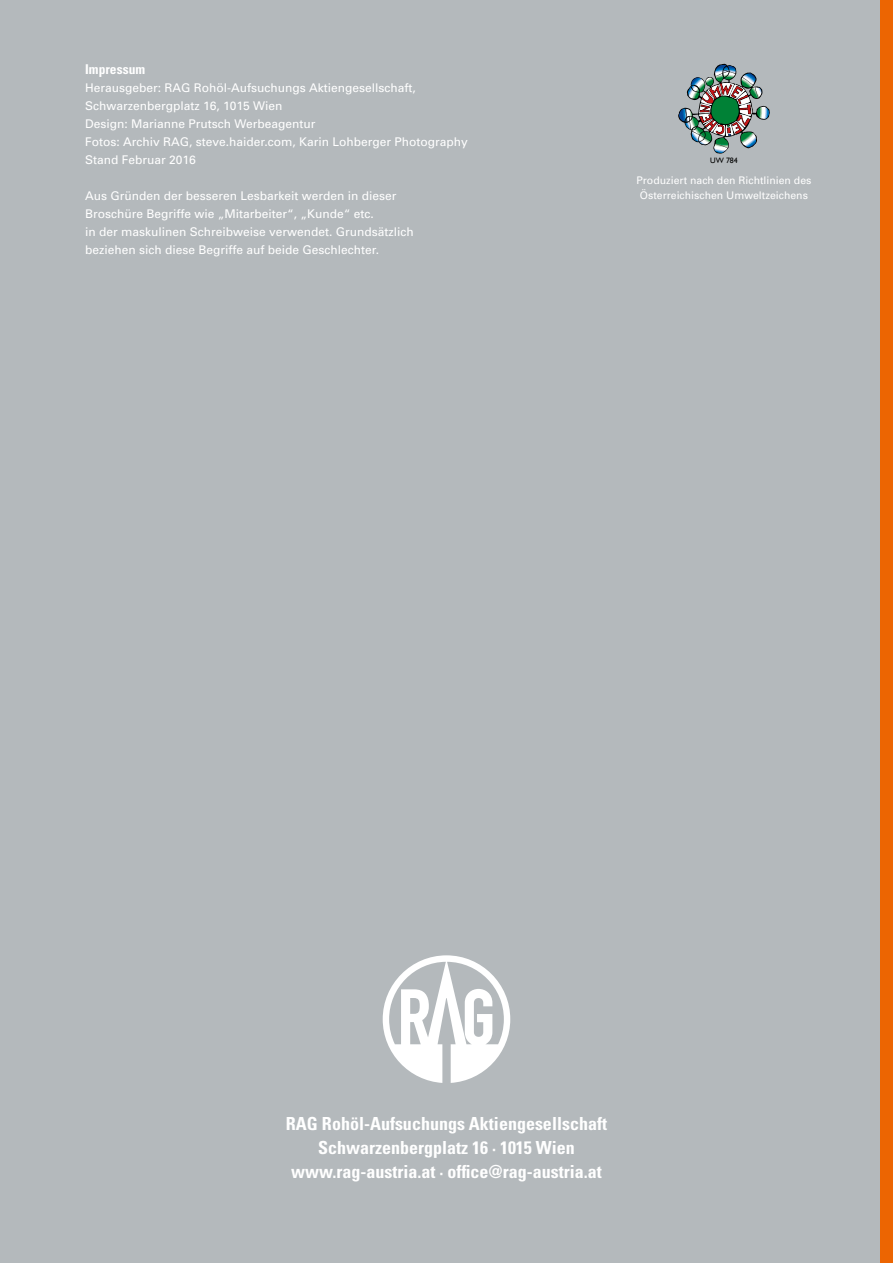
<style>
.page{position:relative;width:893px;height:1263px;background:#b4b9bc}
.page>*{position:absolute;margin:0;border:0;box-sizing:border-box;transform-origin:0 0}
.t1{font:700 condensed 18px/24px "Univers";color:#fff;text-align:center}
.t2{font:700 condensed 13.5px "Univers";color:#fff}
.t3{font:12px/18px "Univers";color:#fff}
.t4{font:10.5px/15px "Univers";color:#fff;text-align:center}
.t5{font:7.8px "Gill Sans";color:#000}
</style>
<div class="page">
<div style="left:880px;top:0;width:13px;height:1263px;background:#ec6502"></div>
<svg style="left:383px;top:955px;width:127px;height:128px"></svg>
<svg style="left:678px;top:64px;width:92px;height:90px"></svg>
<p class="t2" style="left:85px;top:61px;width:61px">Impressum</p>
<p class="t3" style="left:85px;top:79px;width:384px">Herausgeber: RAG Rohöl-Aufsuchungs Aktiengesellschaft, Schwarzenbergplatz 16, 1015 Wien<br>Design: Marianne Prutsch Werbeagentur<br>Fotos: Archiv RAG, steve.haider.com, Karin Lohberger Photography Stand Februar 2016</p>
<p class="t3" style="left:85px;top:187px;width:330px">Aus Gründen der besseren Lesbarkeit werden in dieser Broschüre Begriffe wie „Mitarbeiter“, „Kunde“ etc.<br>in der maskulinen Schreibweise verwendet. Grundsätzlich beziehen sich diese Begriffe auf beide Geschlechter.</p>
<p class="t5" style="left:710px;top:156px;width:29px">UW 784</p>
<p class="t4" style="left:636px;top:173px;width:177px">Produziert nach den Richtlinien des<br>Österreichischen Umweltzeichens</p>
<h1 class="t1" style="left:286px;top:1111px;width:322px">RAG Rohöl-Aufsuchungs Aktiengesellschaft<br>Schwarzenbergplatz 16 · 1015 Wien www.rag-austria.at · office@rag-austria.at</h1>
</div>
